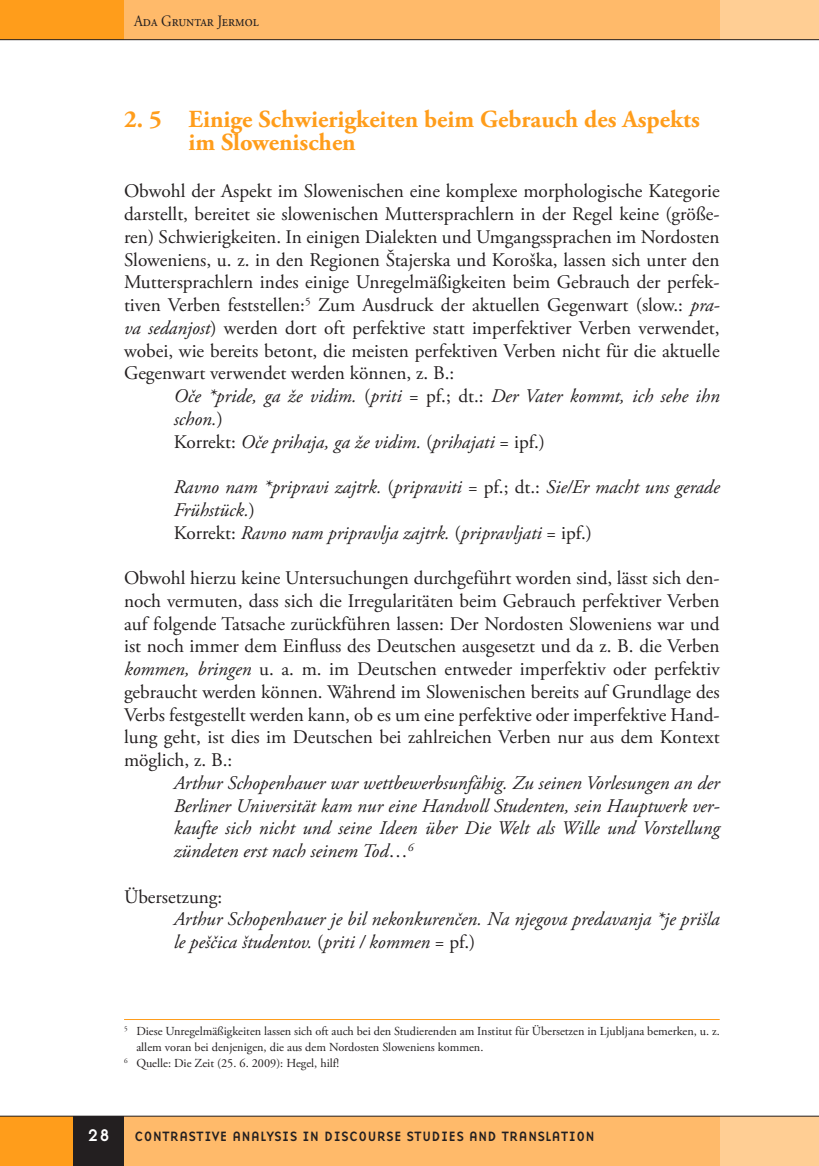
<style>
.page{position:relative;width:819px;height:1166px;background:#fff}
.page>*{position:absolute;margin:0;border:0;box-sizing:border-box;transform-origin:0 0}
.t1{font:700 24.5px/22.8px "Adobe Garamond Pro";color:#ff9d1b}
.t2{font:19.25px/22.8px "Adobe Garamond Pro";letter-spacing:-.005em;color:#231f20;text-align:justify}
.t3{font:italic 19.25px/22.8px "Adobe Garamond Pro";color:#231f20}
.t4{font:17.5px "Base Nine";color:#fff}
.t5{font:15.75px "Adobe Garamond Pro";color:#231f20;scale:.9 1}
.t6{font:14px "Base Nine";color:#231f20}
.t7{font:12.25px "Adobe Garamond Pro";letter-spacing:-.005em;color:#231f20}
.s1{font-style:italic}
.s2{font-style:normal}
</style>
<div class="page">
<div style="left:124px;top:0;width:596px;height:40px;background:#ffba6a"></div>
<div style="left:0;top:1116px;width:74px;height:50px;background:#ff9d1b"></div>
<div style="left:124px;top:1116px;width:620px;height:50px;background:#ffba6a"></div>
<div style="left:74px;top:1116px;width:50px;height:50px;background:#231f20"></div>
<div style="left:719px;top:1116px;width:99px;height:50px;background:#ffce94"></div>
<div style="left:719px;top:0;width:99px;height:40px;background:#ffce94"></div>
<div style="left:0;top:0;width:124px;height:40px;background:#ff9d1b"></div>
<hr style="left:0;top:39px;width:818px;height:1px;background:#231f20">
<hr style="left:0;top:1116px;width:818px;height:1px;background:#231f20">
<hr style="left:124px;top:1019px;width:595px;height:1px;background:#ff9d1b">
<p class="t5" style="left:134px;top:11px;width:140px">Ada Gruntar Jermol</p>
<p class="t1" style="left:188px;top:108px;width:512px;text-indent:-64px">2. 5 Einige Schwierigkeiten beim Gebrauch des Aspekts im Slowenischen</p>
<p class="t2" style="left:124px;top:180px;width:597px">Obwohl der Aspekt im Slowenischen eine komplexe morphologische Kategorie darstellt, bereitet sie slowenischen Muttersprachlern in der Regel keine (größe&shy;ren) Schwierigkeiten. In einigen Dialekten und Umgangssprachen im Nordosten Sloweniens, u. z. in den Regionen Štajerska und Koroška, lassen sich unter den Muttersprachlern indes einige Unregelmäßigkeiten beim Gebrauch der perfek&shy;tiven Verben feststellen:<sup>5</sup> Zum Ausdruck der aktuellen Gegenwart (slow.: <span class="s1">pra&shy;va sedanjost</span>) werden dort oft perfektive statt imperfektiver Verben verwendet, wobei, wie bereits betont, die meisten perfektiven Verben nicht für die aktuelle Gegenwart verwendet werden können, z. B.:</p>
<p class="t3" style="left:174px;top:385px;width:547px">Oče *pride, ga že vidim. <span class="s2">(</span>priti <span class="s2">= pf.; dt.:</span> Der Vater kommt, ich sehe ihn schon.<span class="s2">)<br>Korrekt:</span> Oče prihaja, ga že vidim. <span class="s2">(</span>prihajati <span class="s2">= ipf.)</span></p>
<p class="t3" style="left:174px;top:476px;width:547px">Ravno nam *pripravi zajtrk. <span class="s2">(</span>pripraviti <span class="s2">= pf.; dt.:</span> Sie/Er macht uns gerade<br>Frühstück.<span class="s2">)<br>Korrekt:</span> Ravno nam pripravlja zajtrk. <span class="s2">(</span>pripravljati <span class="s2">= ipf.)</span></p>
<p class="t2" style="left:124px;top:567px;width:597px">Obwohl hierzu keine Untersuchungen durchgeführt worden sind, lässt sich den&shy;noch vermuten, dass sich die Irregularitäten beim Gebrauch perfektiver Verben auf folgende Tatsache zurückführen lassen: Der Nordosten Sloweniens war und ist noch immer dem Einfluss des Deutschen ausgesetzt und da z. B. die Verben <span class="s1">kommen, bringen</span> u. a. m. im Deutschen entweder imperfektiv oder perfektiv gebraucht werden können. Während im Slowenischen bereits auf Grundlage des Verbs festgestellt werden kann, ob es um eine perfektive oder imperfektive Hand&shy;lung geht, ist dies im Deutschen bei zahlreichen Verben nur aus dem Kontext möglich, z. B.:</p>
<p class="t3" style="left:174px;top:772px;width:547px;text-align:justify">Arthur Schopenhauer war wettbewerbsunfähig. Zu seinen Vorlesungen an der Berliner Universität kam nur eine Handvoll Studenten, sein Hauptwerk ver&shy;kaufte sich nicht und seine Ideen über Die Welt als Wille und Vorstellung zündeten erst nach seinem Tod<span class="s2">…</span><sup>6</sup></p>
<p class="t2" style="left:124px;top:886px;width:100px">Übersetzung:</p>
<p class="t3" style="left:174px;top:908px;width:547px">Arthur Schopenhauer je bil nekonkurenčen. Na njegova predavanja *je prišla le peščica študentov. <span class="s2">(</span>priti / kommen <span class="s2">= pf.)</span></p>
<p class="t7" style="left:124px;top:1024px;width:597px"><sup>5</sup> Diese Unregelmäßigkeiten lassen sich oft auch bei den Studierenden am Institut für Übersetzen in Ljubljana bemerken, u. z.</p>
<p class="t7" style="left:136px;top:1040px;width:348px">allem voran bei denjenigen, die aus dem Nordosten Sloweniens kommen.</p>
<p class="t7" style="left:124px;top:1055px;width:216px"><sup>6</sup> Quelle: Die Zeit (25. 6. 2009): Hegel, hilf!</p>
<p class="t4" style="left:87px;top:1123px;width:25px">28</p>
<p class="t6" style="left:134px;top:1126px;width:462px">CONTRASTIVE ANALYSIS IN DISCOURSE STUDIES AND TRANSLATION</p>
</div>
